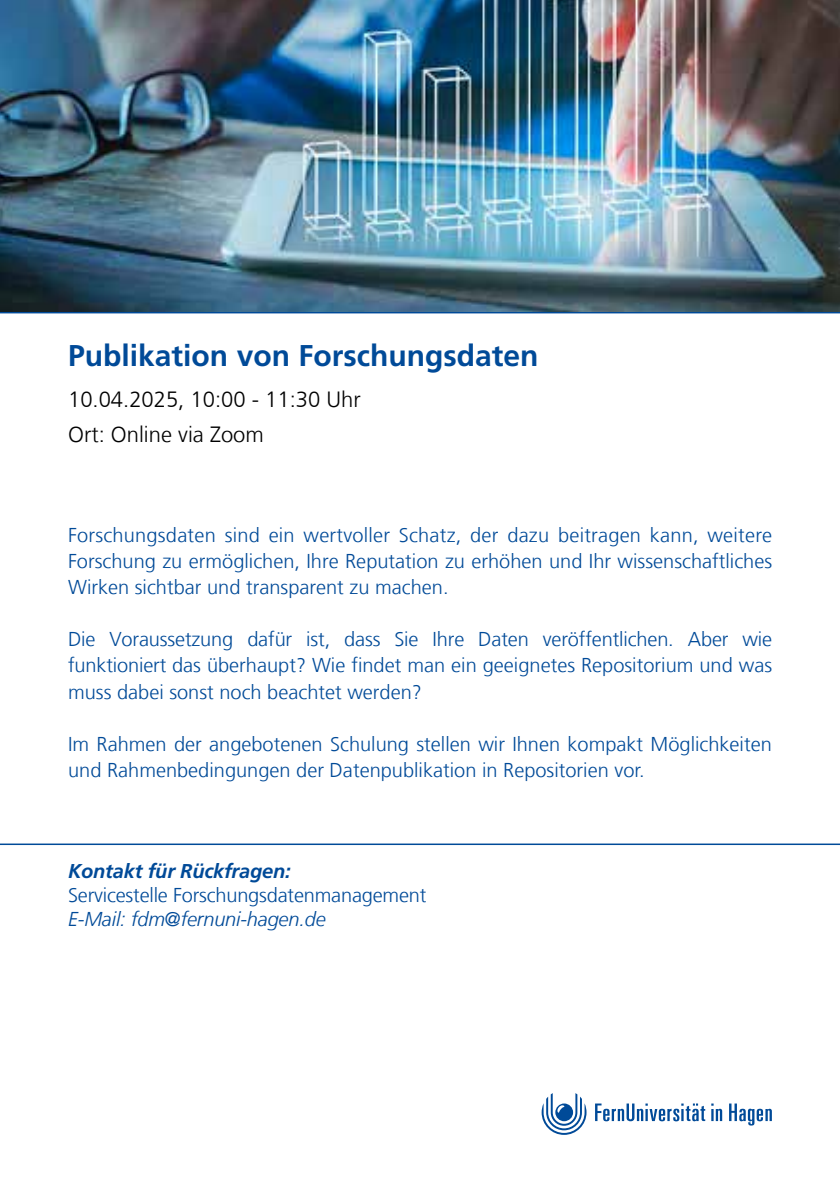
<style>
.page{position:relative;width:840px;height:1191px;background:#fff}
.page>*{position:absolute;margin:0;border:0;box-sizing:border-box;transform-origin:0 0}
.Fließtext{font:700 30px "Frutiger LT Com";color:#004a98}
.Fließtext-2{font:300 22px/35.4px "Frutiger LT Com";color:#000}
.Fließtext-3{font:300 20px/26px "Frutiger LT Com";color:#004a98;text-align:justify}
.Text{font:300 20px "Frutiger LT Com";letter-spacing:-.01em;color:#004a98}
.Text-2{font:italic 300 20px "Frutiger LT Com";letter-spacing:-.01em;color:#004a98}
.Text-3{font:italic 700 20px "Frutiger LT Com";letter-spacing:-.01em;color:#004a98}
</style>
<div class="page">
<hr style="left:0;top:843px;width:839px;height:2px;background:#004a98">
<svg style="left:595px;top:1103px;width:176px;height:22px"></svg>
<svg style="left:541px;top:1093px;width:45px;height:41px"></svg>
<hr style="left:0;top:312px;width:839px;height:1px;background:#004a98">
<img style="left:0;top:0;width:839px;height:312px">
<p class="Fließtext" style="left:68px;top:337px;width:472px">Publikation von Forschungsdaten</p>
<p class="Fließtext-2" style="left:68px;top:381px;width:294px">10.04.2025, 10:00 - 11:30 Uhr<br>Ort: Online via Zoom</p>
<p class="Fließtext-3" style="left:68px;top:522px;width:705px">Forschungsdaten sind ein wertvoller Schatz, der dazu beitragen kann, weitere Forschung zu ermöglichen, Ihre Reputation zu erhöhen und Ihr wissenschaftliches Wirken sichtbar und transparent zu machen.</p>
<p class="Fließtext-3" style="left:68px;top:626px;width:705px">Die Voraussetzung dafür ist, dass Sie Ihre Daten veröffentlichen. Aber wie funktioniert das überhaupt? Wie findet man ein geeignetes Repositorium und was muss dabei sonst noch beachtet werden?</p>
<p class="Fließtext-3" style="left:68px;top:730px;width:704px">Im Rahmen der angebotenen Schulung stellen wir Ihnen kompakt Möglichkeiten und Rahmenbedingungen der Datenpublikation in Repositorien vor.</p>
<p class="Text-3" style="left:68px;top:859px;width:224px">Kontakt für Rückfragen:</p>
<p class="Text" style="left:68px;top:883px;width:359px">Servicestelle Forschungsdatenmanagement</p>
<p class="Text-2" style="left:68px;top:907px;width:259px">E-Mail: fdm@fernuni-hagen.de</p>
</div>
